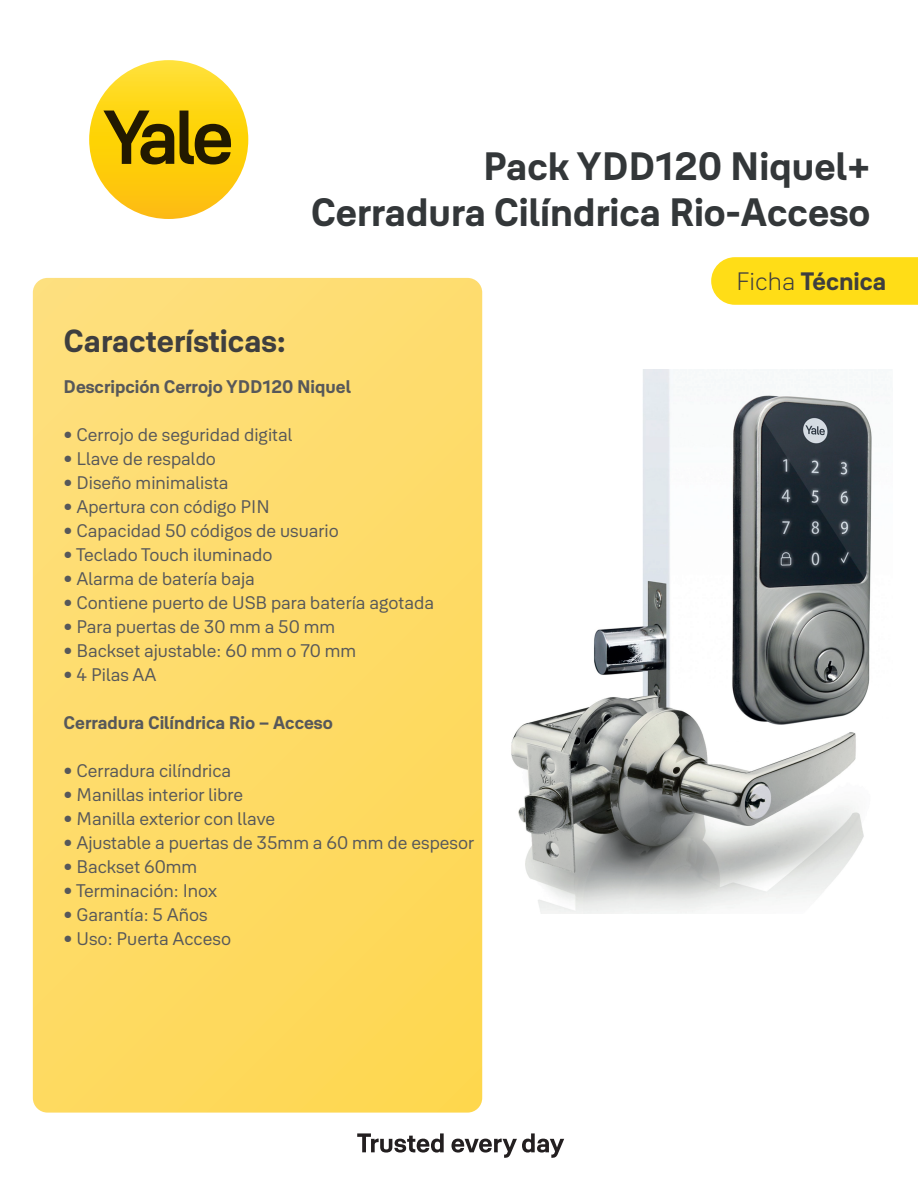
<style>
.page{position:relative;width:918px;height:1188px;background:#fff}
.page>*{position:absolute;margin:0;border:0;box-sizing:border-box;transform-origin:0 0}
.t1{font:700 39px/46.8px "Yale Solis";color:#333739;text-align:right}
.t2{font:700 31.5px "Yale Solis";color:#3e3e3f}
.t3{font:700 24.75px "Yale Solis";color:#3e3e3f}
.t4{font:18px "Yale Solis";color:#57585a}
.t5{font:700 18px "Yale Solis";color:#57585a}
.s1{font-weight:300}
</style>
<div class="page">
<svg style="left:33px;top:278px;width:449px;height:835px;background:#fddb67"></svg>
<svg style="left:89px;top:60px;width:159px;height:159px;background:#fdcf16"></svg>
<svg style="left:103px;top:111px;width:71px;height:54px;background:#9c8004"></svg>
<svg style="left:180px;top:111px;width:51px;height:54px;background:#8f7504"></svg>
<svg style="left:357px;top:1133px;width:87px;height:20px"></svg>
<svg style="left:451px;top:1133px;width:113px;height:25px"></svg>
<div style="left:711px;top:257px;width:207px;height:48px;background:#ffdd17"></div>
<img style="left:511px;top:369px;width:366px;height:544px">
<h1 class="t1" style="left:311px;top:142px;width:561px">Pack YDD120 Niquel+<br>Cerradura Cilíndrica Rio-Acceso</h1>
<h2 class="t2" style="left:64px;top:322px;width:224px">Características:</h2>
<p class="t5" style="left:64px;top:376px;width:289px">Descripción Cerrojo YDD120 Niquel</p>
<p class="t4" style="left:64px;top:424px;width:230px">• Cerrojo de seguridad digital</p>
<p class="t4" style="left:64px;top:448px;width:154px">• Llave de respaldo</p>
<p class="t4" style="left:64px;top:472px;width:166px">• Diseño minimalista</p>
<p class="t4" style="left:64px;top:496px;width:208px">• Apertura con código PIN</p>
<p class="t4" style="left:64px;top:520px;width:277px">• Capacidad 50 códigos de usuario</p>
<p class="t4" style="left:64px;top:544px;width:210px">• Teclado Touch iluminado</p>
<p class="t4" style="left:64px;top:568px;width:193px">• Alarma de batería baja</p>
<p class="t4" style="left:64px;top:592px;width:372px">• Contiene puerto de USB para batería agotada</p>
<p class="t4" style="left:64px;top:616px;width:273px">• Para puertas de 30 mm a 50 mm</p>
<p class="t4" style="left:64px;top:640px;width:294px">• Backset ajustable: 60 mm o 70 mm</p>
<p class="t4" style="left:64px;top:664px;width:95px">• 4 Pilas AA</p>
<p class="t5" style="left:64px;top:712px;width:271px">Cerradura Cilíndrica Rio – Acceso</p>
<p class="t4" style="left:64px;top:760px;width:169px">• Cerradura cilíndrica</p>
<p class="t4" style="left:64px;top:784px;width:181px">• Manillas interior libre</p>
<p class="t4" style="left:64px;top:808px;width:213px">• Manilla exterior con llave</p>
<p class="t4" style="left:64px;top:832px;width:412px">• Ajustable a puertas de 35mm a 60 mm de espesor</p>
<p class="t4" style="left:64px;top:856px;width:135px">• Backset 60mm</p>
<p class="t4" style="left:64px;top:880px;width:155px">• Terminación: Inox</p>
<p class="t4" style="left:64px;top:904px;width:146px">• Garantía: 5 Años</p>
<p class="t4" style="left:64px;top:928px;width:169px">• Uso: Puerta Acceso</p>
<h3 class="t3" style="left:736px;top:267px;width:152px"><span class="s1">Ficha</span> Técnica</h3>
</div>
